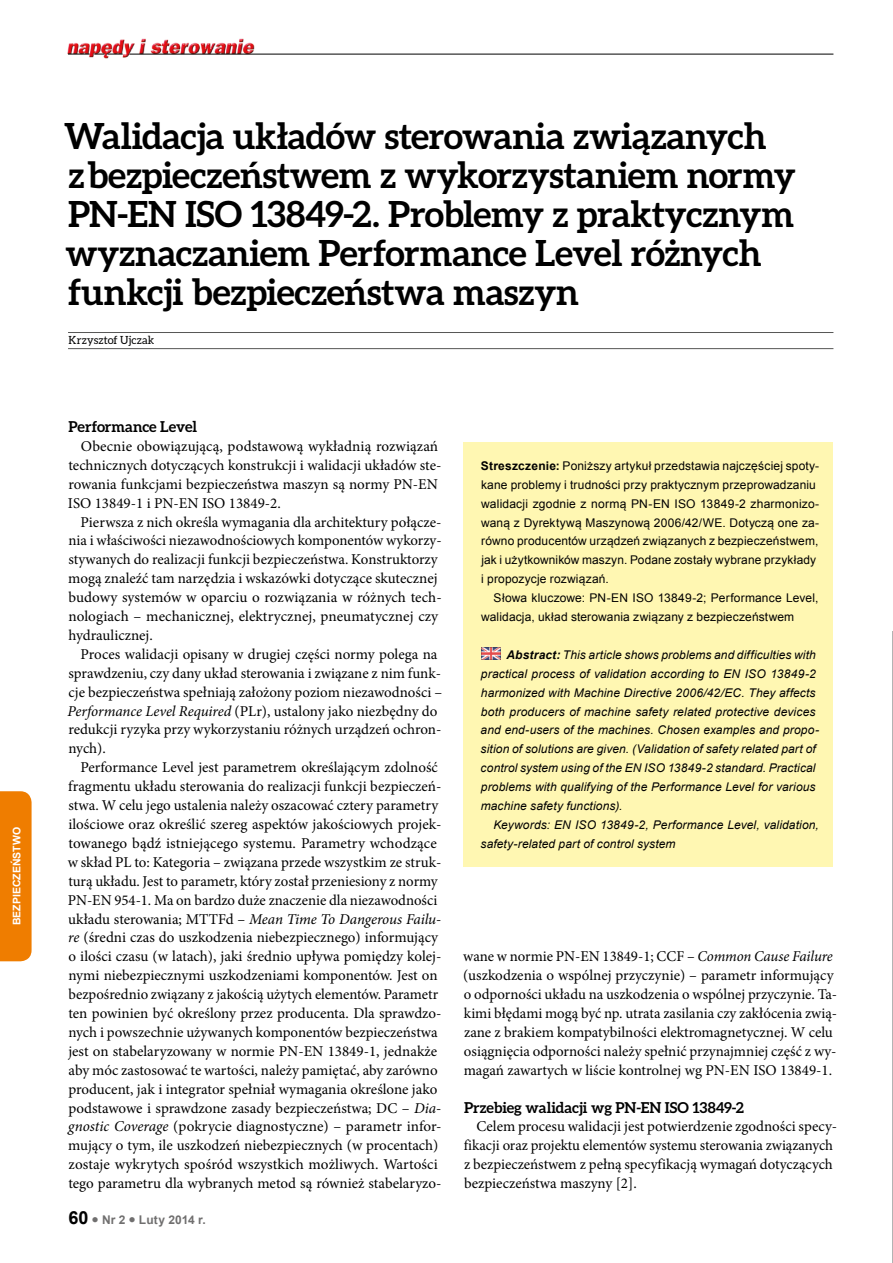
<style>
.page{position:relative;width:893px;height:1263px;background:#fff}
.page>*{position:absolute;margin:0;border:0;box-sizing:border-box;transform-origin:0 0}
.t1{font:700 36px/39px "Aleo";letter-spacing:-.01em;color:#000}
.t2{font:15px/18.9px "Minion Pro";color:#000}
.t3{font:700 15px "Aleo";color:#000}
.t4{font:italic 12px/18.9px "Arial";letter-spacing:.01em;color:#000}
.t5{font:12px/18.9px "Arial";letter-spacing:.015em;color:#000}
.t6{font:700 12px "Arial";letter-spacing:.015em;color:#706f6f}
.t7{font:11.25px "Aleo";letter-spacing:.01em;color:#000}
.t8{font:700 10.5px "Arial";color:#fff}
.s1{font-style:italic}
.s2{font-size:18px;color:#000}
.s3{font-weight:700}
</style>
<div class="page">
<img style="left:67px;top:38px;width:190px;height:21px">
<hr style="left:129px;top:54px;width:704px;height:1px;background:#000">
<svg style="left:68px;top:54px;width:55px;height:1px"></svg>
<div style="left:0;top:791px;width:32px;height:170px;background:#ef7d00"></div>
<hr style="left:68px;top:332px;width:765px;height:1px;background:#575756">
<hr style="left:68px;top:348px;width:765px;height:1px;background:#575756">
<div style="left:463px;top:442px;width:370px;height:425px;background:#fff7b2"></div>
<img style="left:482px;top:648px;width:19px;height:11px">
<svg style="left:892px;top:631px;width:1px;height:632px"></svg>
<p class="t8" style="left:10px;top:925px;width:100px;rotate:-90deg">bezpieczeństwo</p>
<h1 class="t1" style="left:64px;top:116px;width:733px">Walidacja układów sterowania związanych<br>z bezpieczeństwem z wykorzystaniem normy PN-EN ISO 13849-2. Problemy z praktycznym wyznaczaniem Performance Level różnych funkcji bezpieczeństwa maszyn</h1>
<p class="t7" style="left:69px;top:334px;width:87px">Krzysztof Ujczak</p>
<p class="t3" style="left:69px;top:418px;width:130px">Performance Level</p>
<p class="t2" style="left:68px;top:437px;width:375px;text-indent:13px">Obecnie obowiązującą, podstawową wykładnią rozwiązań technicznych dotyczących konstrukcji i walidacji układów ste&shy;rowania funkcjami bezpieczeństwa maszyn są normy PN-EN ISO 13849-1 i PN-EN ISO 13849-2.</p>
<p class="t2" style="left:68px;top:512px;width:375px;text-indent:12px">Pierwsza z nich określa wymagania dla architektury połącze&shy;nia i właściwości niezawodnościowych komponentów wykorzy&shy;stywanych do realizacji funkcji bezpieczeństwa. Konstruktorzy mogą znaleźć tam narzędzia i wskazówki dotyczące skutecznej budowy systemów w oparciu o rozwiązania w różnych tech&shy;nologiach – mechanicznej, elektrycznej, pneumatycznej czy hydraulicznej.</p>
<p class="t2" style="left:67px;top:645px;width:376px;text-indent:13px">Proces walidacji opisany w drugiej części normy polega na sprawdzeniu, czy dany układ sterowania i związane z nim funk&shy;cje bezpieczeństwa spełniają założony poziom niezawodności – <span class="s1">Performance Level Required</span> (PLr), ustalony jako niezbędny do redukcji ryzyka przy wykorzystaniu różnych urządzeń ochron&shy;nych).</p>
<p class="t2" style="left:68px;top:758px;width:375px;text-indent:13px">Performance Level jest parametrem określającym zdolność fragmentu układu sterowania do realizacji funkcji bezpieczeń&shy;stwa. W celu jego ustalenia należy oszacować cztery parametry ilościowe oraz określić szereg aspektów jakościowych projek&shy;towanego bądź istniejącego systemu. Parametry wchodzące w skład PL to: Kategoria – związana przede wszystkim ze struk&shy;turą układu. Jest to parametr, który został przeniesiony z normy PN-EN 954-1. Ma on bardzo duże znaczenie dla niezawodności układu sterowania; MTTFd – <span class="s1">Mean Time To Dangerous Failu&shy;re</span> (średni czas do uszkodzenia niebezpiecznego) informujący o ilości czasu (w latach), jaki średnio upływa pomiędzy kolej&shy;nymi niebezpiecznymi uszkodzeniami komponentów. Jest on bezpośrednio związany z jakością użytych elementów. Parametr ten powinien być określony przez producenta. Dla sprawdzo&shy;nych i powszechnie używanych komponentów bezpieczeństwa jest on stabelaryzowany w normie PN-EN 13849-1, jednakże aby móc zastosować te wartości, należy pamiętać, aby zarówno producent, jak i integrator spełniał wymagania określone jako podstawowe i sprawdzone zasady bezpieczeństwa; DC – <span class="s1">Dia&shy;gnostic Coverage</span> (pokrycie diagnostyczne) – parametr infor&shy;mujący o tym, ile uszkodzeń niebezpiecznych (w procentach) zostaje wykrytych spośród wszystkich możliwych. Wartości tego parametru dla wybranych metod są również stabelaryzo-</p>
<p class="t6" style="left:68px;top:1212px;width:139px"><span class="s2">60</span> ● Nr 2 ● Luty 2014 r.</p>
<p class="t5" style="left:481px;top:456px;width:340px"><span class="s3">Streszczenie:</span> Poniższy artykuł przedstawia najczęściej spoty&shy;kane problemy i trudności przy praktycznym przeprowadzaniu walidacji zgodnie z normą PN-EN ISO 13849-2 zharmonizo&shy;waną z Dyrektywą Maszynową 2006/42/WE. Dotyczą one za&shy;równo producentów urządzeń związanych z bezpieczeństwem, jak i użytkowników maszyn. Podane zostały wybrane przykłady i propozycje rozwiązań.</p>
<p class="t5" style="left:481px;top:589px;width:339px;text-indent:12px">Słowa kluczowe: PN-EN ISO 13849-2; Performance Level, walidacja, układ sterowania związany z bezpieczeństwem</p>
<p class="t4" style="left:480px;top:645px;width:340px;text-indent:26px"><span class="s3">Abstract:</span> This article shows problems and difficulties with practical process of validation according to EN ISO 13849-2 harmonized with Machine Directive 2006/42/EC. They affects both producers of machine safety related protective devices and end-users of the machines. Chosen examples and propo&shy;sition of solutions are given. (Validation of safety related part of control system using of the EN ISO 13849-2 standard. Practical problems with qualifying of the Performance Level for various machine safety functions).</p>
<p class="t4" style="left:480px;top:815px;width:340px;text-indent:13px">Keywords: EN ISO 13849-2, Performance Level, validation, safety-related part of control system</p>
<p class="t2" style="left:463px;top:947px;width:376px">wane w normie PN-EN 13849-1; CCF – <span class="s1">Common Cause Failure </span>(uszkodzenia o wspólnej przyczynie) – parametr informujący o odporności układu na uszkodzenia o wspólnej przyczynie. Ta&shy;kimi błędami mogą być np. utrata zasilania czy zakłócenia zwią&shy;zane z brakiem kompatybilności elektromagnetycznej. W celu osiągnięcia odporności należy spełnić przynajmniej część z wy&shy;magań zawartych w liście kontrolnej wg PN-EN ISO 13849-1.</p>
<p class="t3" style="left:464px;top:1098px;width:281px">Przebieg walidacji wg PN-EN ISO 13849-2</p>
<p class="t2" style="left:464px;top:1117px;width:375px;text-indent:13px">Celem procesu walidacji jest potwierdzenie zgodności specy&shy;fikacji oraz projektu elementów systemu sterowania związanych z bezpieczeństwem z pełną specyfikacją wymagań dotyczących bezpieczeństwa maszyny [2].</p>
</div>
